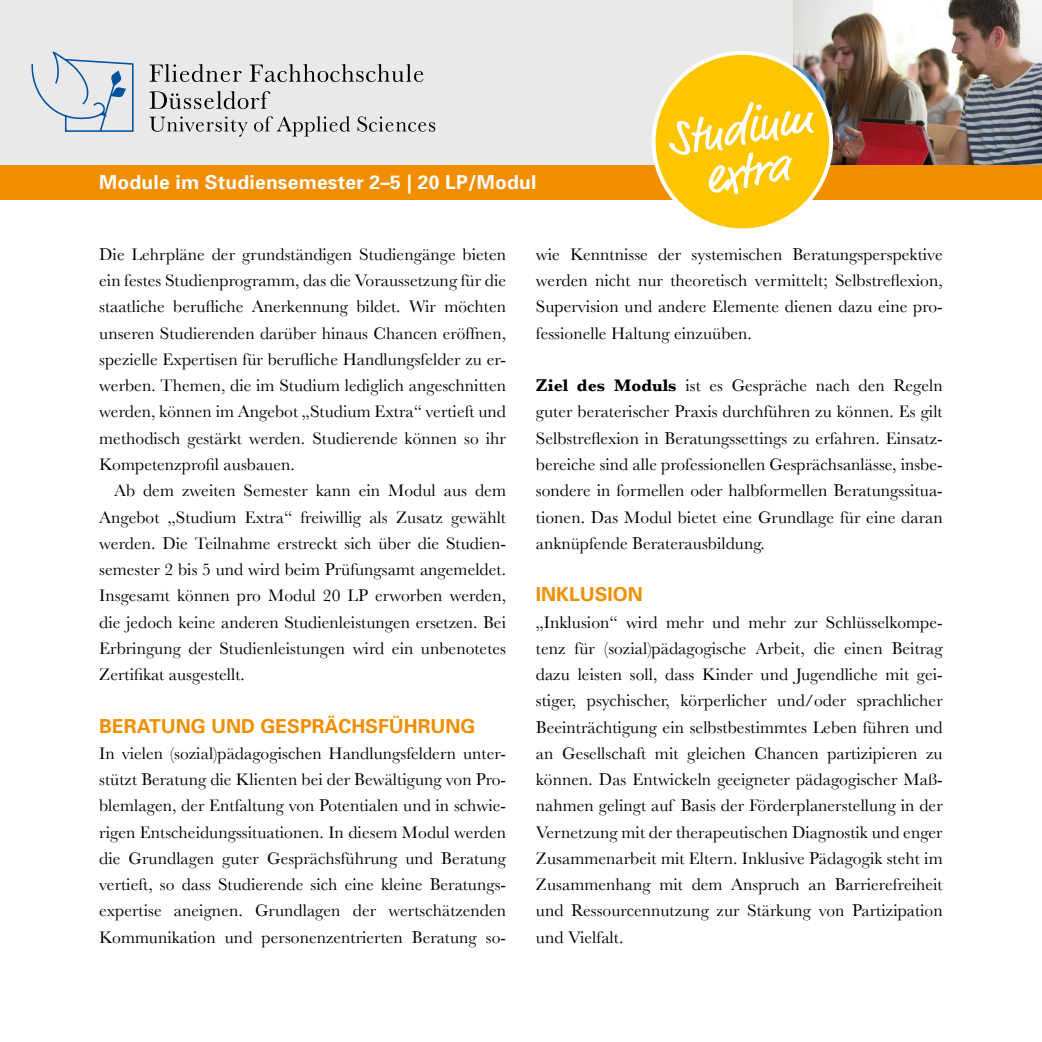
<style>
.page{position:relative;width:1042px;height:1042px;background:#fff}
.page>*{position:absolute;margin:0;border:0;box-sizing:border-box;transform-origin:0 0}
.t1{font:49.88px/43.8px "Market Web";color:#fff;text-align:center}
.t2{font:700 19.25px "Univers";letter-spacing:.01em;color:#fff}
.t3{font:700 19.25px "Univers";color:#f18e00}
.t4{font:17.5px/26.2px "Baskerville";letter-spacing:.005em;color:#000;text-align:justify}
.s1{font-weight:700}
</style>
<div class="page">
<div style="left:0;top:0;width:1042px;height:174px;background:#e9e9ea"></div>
<img style="left:794px;top:0;width:248px;height:165px">
<div style="left:0;top:165px;width:1042px;height:35px;background:#f18e00"></div>
<svg style="left:31px;top:51px;width:103px;height:81px"></svg>
<svg style="left:149px;top:64px;width:92px;height:18px"></svg>
<svg style="left:249px;top:64px;width:174px;height:18px"></svg>
<svg style="left:149px;top:91px;width:121px;height:18px"></svg>
<svg style="left:149px;top:116px;width:99px;height:21px"></svg>
<svg style="left:254px;top:116px;width:96px;height:20px"></svg>
<svg style="left:358px;top:116px;width:77px;height:16px"></svg>
<div style="left:653px;top:53px;width:178px;height:177px;background:#fdc600;border-radius:50%"></div>
<div style="left:651px;top:51px;width:182px;height:181px;border:4px solid #fff;border-radius:50%"></div>
<p class="t2" style="left:99px;top:171px;width:439px">Module im Studiensemester 2–5 | 20 LP/Modul</p>
<h1 class="t1" style="left:664px;top:123px;width:148px;rotate:-10deg">Studium extra</h1>
<p class="t4" style="left:99px;top:241px;width:408px">Die Lehrpläne der grundständigen Studiengänge bieten ein festes Studienprogramm, das die Voraussetzung für die staatliche berufliche Anerkennung bildet. Wir möchten unseren Studierenden darüber hinaus Chancen eröffnen, spezielle Expertisen für berufliche Handlungsfelder zu er&shy;werben. Themen, die im Studium lediglich angeschnitten werden, können im Angebot „Studium Extra“ vertieft und methodisch gestärkt werden. Studierende können so ihr Kompetenzprofil ausbauen.</p>
<p class="t4" style="left:99px;top:477px;width:408px;text-indent:15px">Ab dem zweiten Semester kann ein Modul aus dem Angebot „Studium Extra“ freiwillig als Zusatz gewählt werden. Die Teilnahme erstreckt sich über die Studien&shy;semester 2 bis 5 und wird beim Prüfungsamt angemeldet.<br>Insgesamt können pro Modul 20 LP erworben werden, die jedoch keine anderen Studienleistungen ersetzen. Bei Erbringung der Studienleistungen wird ein unbenotetes Zertifikat ausgestellt.</p>
<p class="t3" style="left:99px;top:714px;width:378px">BERATUNG UND GESPRÄCHSFÜHRUNG</p>
<p class="t4" style="left:99px;top:740px;width:408px">In vielen (sozial)pädagogischen Handlungsfeldern unter&shy;stützt Beratung die Klienten bei der Bewältigung von Pro&shy;blemlagen, der Entfaltung von Potentialen und in schwie&shy;rigen Entscheidungssituationen. In diesem Modul werden die Grundlagen guter Gesprächsführung und Beratung vertieft, so dass Studierende sich eine kleine Beratungs&shy;expertise aneignen. Grundlagen der wertschätzenden Kommunikation und personenzentrierten Beratung so-</p>
<p class="t4" style="left:536px;top:241px;width:408px">wie Kenntnisse der systemischen Beratungsperspektive werden nicht nur theoretisch vermittelt; Selbstreflexion, Supervision und andere Elemente dienen dazu eine pro&shy;fessionelle Haltung einzuüben.</p>
<p class="t4" style="left:536px;top:372px;width:408px"><span class="s1">Ziel des Moduls</span> ist es Gespräche nach den Regeln guter beraterischer Praxis durchführen zu können. Es gilt Selbstreflexion in Beratungssettings zu erfahren. Einsatz&shy;bereiche sind alle professionellen Gesprächsanlässe, insbe&shy;sondere in formellen oder halbformellen Beratungssitua&shy;tionen. Das Modul bietet eine Grundlage für eine daran anknüpfende Beraterausbildung.</p>
<p class="t3" style="left:536px;top:583px;width:108px">INKLUSION</p>
<p class="t4" style="left:536px;top:608px;width:408px">„Inklusion“ wird mehr und mehr zur Schlüsselkompe&shy;tenz für (sozial)pädagogische Arbeit, die einen Beitrag dazu leisten soll, dass Kinder und Jugendliche mit gei&shy;stiger, psychischer, körperlicher und/oder sprachlicher Beeinträchtigung ein selbstbestimmtes Leben führen und an Gesellschaft mit gleichen Chancen partizipieren zu können. Das Entwickeln geeigneter pädagogischer Maß&shy;nahmen gelingt auf Basis der Förderplanerstellung in der Vernetzung mit der therapeutischen Diagnostik und enger Zusammenarbeit mit Eltern. Inklusive Pädagogik steht im Zusammenhang mit dem Anspruch an Barrierefreiheit und Ressourcennutzung zur Stärkung von Partizipation und Vielfalt.</p>
</div>
